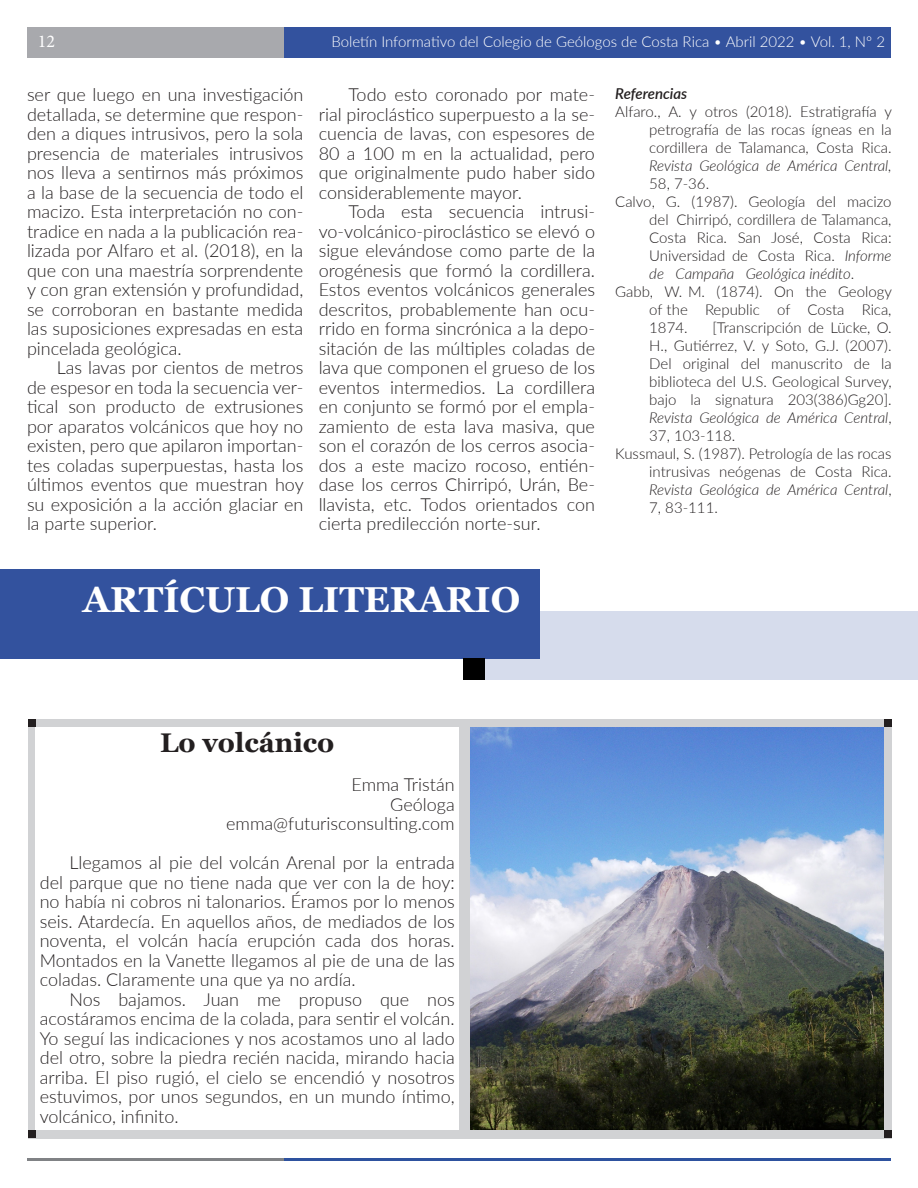
<style>
.page{position:relative;width:918px;height:1188px;background:#fff}
.page>*{position:absolute;margin:0;border:0;box-sizing:border-box;transform-origin:0 0}
.t1{font:700 36px "Georgia";color:#fff}
.tEXTO_TEXTO{font:700 27px "Georgia";color:#231f20}
.tEXTO_TEXTO-2{font:300 18px/19.5px "Lato";color:#231f20;text-align:justify}
.t2{font:18px "Minion Pro";color:#fff}
.tEXTO_TEXTO-3{font:300 15px/18px "Lato";color:#231f20;text-align:justify}
.t3{font:300 15px "Lato";color:#fff}
.tEXTO_TEXTO-4{font:italic 600 15px "Lato";color:#231f20}
.s1{font-style:italic}
</style>
<div class="page">
<div style="left:284px;top:27px;width:607px;height:30px;background:#33529e"></div>
<div style="left:27px;top:27px;width:257px;height:30px;background:#a8a9ad"></div>
<hr style="left:284px;top:1158px;width:607px;height:3px;background:#2e529f">
<hr style="left:27px;top:1158px;width:257px;height:3px;background:#808285">
<div style="left:485px;top:611px;width:433px;height:69px;background:#d6dcec"></div>
<div style="left:0;top:569px;width:540px;height:90px;background:#33529e"></div>
<div style="left:463px;top:658px;width:22px;height:22px;background:#000"></div>
<div style="left:28px;top:719px;width:864px;height:420px;background:#d1d2d4"></div>
<div style="left:28px;top:1130px;width:8px;height:8px;background:#231f20"></div>
<div style="left:28px;top:719px;width:8px;height:7px;background:#231f20"></div>
<div style="left:884px;top:1130px;width:8px;height:8px;background:#231f20"></div>
<div style="left:884px;top:719px;width:8px;height:7px;background:#231f20"></div>
<div style="left:36px;top:727px;width:423px;height:403px;background:#fff"></div>
<img style="left:471px;top:728px;width:413px;height:402px">
<p class="t2" style="left:38px;top:29px;width:19px">12</p>
<p class="t3" style="left:331px;top:31px;width:555px">Boletín Informativo del Colegio de Geólogos de Costa Rica • Abril 2022 • Vol. 1, Nº 2</p>
<p class="tEXTO_TEXTO-2" style="left:27px;top:85px;width:278px">ser que luego en una investigación detallada, se determine que respon&shy;den a diques intrusivos, pero la sola presencia de materiales intrusivos nos lleva a sentirnos más próximos a la base de la secuencia de todo el macizo. Esta interpretación no con&shy;tradice en nada a la publicación rea&shy;lizada por Alfaro et al. (2018), en la que con una maestría sorprendente y con gran extensión y profundidad, se corroboran en bastante medida las suposiciones expresadas en esta pincelada geológica.</p>
<p class="tEXTO_TEXTO-2" style="left:27px;top:358px;width:278px;text-indent:30px">Las lavas por cientos de metros de espesor en toda la secuencia ver&shy;tical son producto de extrusiones por aparatos volcánicos que hoy no existen, pero que apilaron importan&shy;tes coladas superpuestas, hasta los últimos eventos que muestran hoy su exposición a la acción glaciar en la parte superior.</p>
<p class="tEXTO_TEXTO-4" style="left:615px;top:83px;width:73px">Referencias</p>
<p class="tEXTO_TEXTO-3" style="left:649px;top:102px;width:244px;text-indent:-34px">Alfaro., A. y otros (2018). Estratigrafía y petrografía de las rocas ígneas en la cordillera de Talamanca, Costa Rica.<br><span class="s1">Revista Geológica de América Central, </span>58, 7-36.</p>
<p class="tEXTO_TEXTO-3" style="left:649px;top:192px;width:244px;text-indent:-34px">Calvo, G. (1987). Geología del macizo del Chirripó, cordillera de Talamanca, Costa Rica. San José, Costa Rica:<br>Universidad de Costa Rica. <span class="s1">Informe de Campaña Geológica inédito</span>.</p>
<p class="tEXTO_TEXTO-3" style="left:649px;top:282px;width:244px;text-indent:-34px">Gabb, W. M. (1874). On the Geology of the Republic of Costa Rica, 1874.</p>
<p class="tEXTO_TEXTO-2" style="left:319px;top:85px;width:278px;text-indent:30px">Todo esto coronado por mate&shy;rial piroclástico superpuesto a la se&shy;cuencia de lavas, con espesores de 80 a 100 m en la actualidad, pero que originalmente pudo haber sido considerablemente mayor.</p>
<p class="tEXTO_TEXTO-2" style="left:319px;top:202px;width:278px;text-indent:30px">Toda esta secuencia intrusi&shy;vo-volcánico-piroclástico se elevó o sigue elevándose como parte de la orogénesis que formó la cordillera.<br>Estos eventos volcánicos generales descritos, probablemente han ocu&shy;rrido en forma sincrónica a la depo&shy;sitación de las múltiples coladas de lava que componen el grueso de los eventos intermedios. La cordillera en conjunto se formó por el empla&shy;zamiento de esta lava masiva, que son el corazón de los cerros asocia&shy;dos a este macizo rocoso, entién&shy;dase los cerros Chirripó, Urán, Be&shy;llavista, etc. Todos orientados con cierta predilección norte-sur.</p>
<p class="tEXTO_TEXTO-3" style="left:649px;top:318px;width:244px;text-indent:63px">[Transcripción de Lücke, O.<br>H., Gutiérrez, V. y Soto, G.J. (2007).<br>Del original del manuscrito de la biblioteca del U.S. Geological Survey, bajo la signatura 203(386)Gg20].<br><span class="s1">Revista Geológica de América Central</span>, 37, 103-118.</p>
<p class="tEXTO_TEXTO-3" style="left:649px;top:444px;width:244px;text-indent:-34px">Kussmaul, S. (1987). Petrología de las rocas intrusivas neógenas de Costa Rica.<br><span class="s1">Revista Geológica de América Central</span>, 7, 83-111.</p>
<p class="t1" style="left:83px;top:576px;width:439px">ARTÍCULO LITERARIO</p>
<p class="tEXTO_TEXTO" style="left:160px;top:725px;width:176px">Lo volcánico</p>
<p class="tEXTO_TEXTO-2" style="left:352px;top:774px;width:105px">Emma Tristán</p>
<p class="tEXTO_TEXTO-2" style="left:390px;top:794px;width:66px">Geóloga</p>
<p class="tEXTO_TEXTO-2" style="left:226px;top:813px;width:230px">emma@futurisconsulting.com</p>
<p class="tEXTO_TEXTO-2" style="left:40px;top:852px;width:416px;text-indent:30px">Llegamos al pie del volcán Arenal por la entrada del parque que no tiene nada que ver con la de hoy: no había ni cobros ni talonarios. Éramos por lo menos seis. Atardecía. En aquellos años, de mediados de los noventa, el volcán hacía erupción cada dos horas.<br>Montados en la Vanette llegamos al pie de una de las coladas. Claramente una que ya no ardía.</p>
<p class="tEXTO_TEXTO-2" style="left:40px;top:989px;width:416px;text-indent:30px">Nos bajamos. Juan me propuso que nos acostáramos encima de la colada, para sentir el volcán.<br>Yo seguí las indicaciones y nos acostamos uno al lado del otro, sobre la piedra recién nacida, mirando hacia arriba. El piso rugió, el cielo se encendió y nosotros estuvimos, por unos segundos, en un mundo íntimo, volcánico, infinito.</p>
</div>
